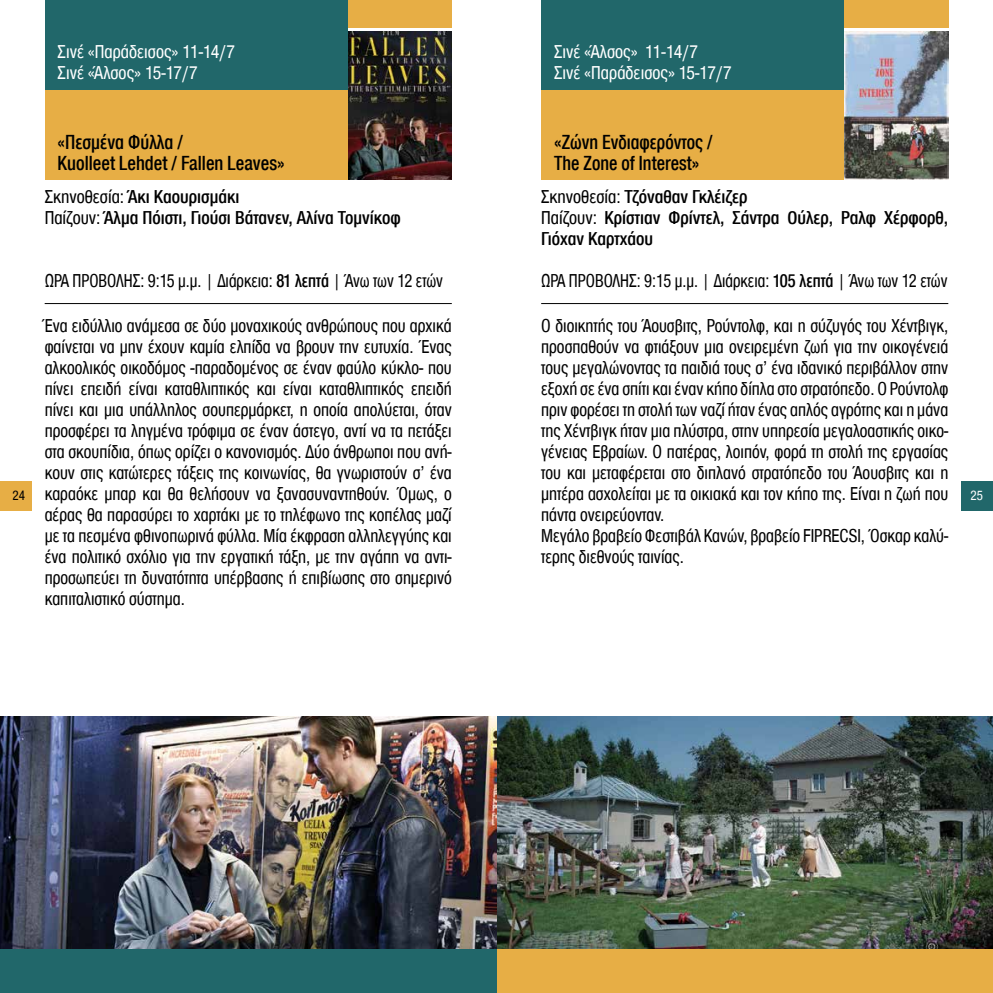
<style>
.page{position:relative;width:993px;height:993px;background:#fff}
.page>*{position:absolute;margin:0;border:0;box-sizing:border-box;transform-origin:0 0}
.t1{font:500 21px/21px "CF Helvetica Cond";color:#000;scale:.94 1}
.t2{font:19.25px/21px "CF Helvetica Cond";color:#000;scale:.96 1}
.t3{font:500 19.25px/21px "CF Helvetica Cond";color:#000}
.t4{font:19.25px "CF Helvetica Cond";color:#000;scale:.92 1}
.t5{font:19.25px/21px "CF Helvetica Cond";color:#fff}
.t6{font:14px "CF Helvetica Cond";color:#000}
.t7{font:14px "CF Helvetica Cond";color:#fff}
.s1{font-weight:400}
.s2{font-weight:500}
</style>
<div class="page">
<div style="left:0;top:481px;width:32px;height:29px;background:#e7ae45"></div>
<div style="left:961px;top:481px;width:31px;height:29px;background:#21676a"></div>
<div style="left:496px;top:945px;width:496px;height:47px;background:#e7ae45"></div>
<div style="left:0;top:945px;width:496px;height:47px;background:#21676a"></div>
<div style="left:843px;top:0;width:104px;height:27px;background:#e7ae45"></div>
<img style="left:843px;top:31px;width:104px;height:149px">
<div style="left:541px;top:89px;width:302px;height:91px;background:#e7ae45"></div>
<div style="left:541px;top:0;width:302px;height:89px;background:#21676a"></div>
<hr style="left:541px;top:303px;width:406px;height:1px;background:#000">
<img style="left:0;top:716px;width:992px;height:231px">
<img style="left:347px;top:31px;width:104px;height:149px">
<div style="left:347px;top:0;width:104px;height:27px;background:#e7ae45"></div>
<div style="left:45px;top:89px;width:302px;height:91px;background:#e7ae45"></div>
<div style="left:45px;top:0;width:302px;height:89px;background:#21676a"></div>
<hr style="left:45px;top:303px;width:406px;height:1px;background:#000">
<p class="t5" style="left:58px;top:41px;width:179px">Σινέ «Παράδεισος» 11-14/7<br>Σινέ «Άλσος» 15-17/7</p>
<p class="t5" style="left:554px;top:41px;width:179px">Σινέ «Άλσος» 11-14/7<br>Σινέ «Παράδεισος» 15-17/7</p>
<p class="t1" style="left:58px;top:131px;width:243px">«Πεσμένα Φύλλα /<br>Kuolleet Lehdet / Fallen Leaves»</p>
<p class="t1" style="left:554px;top:131px;width:170px">«Ζώνη Ενδιαφερόντος /<br>The Zone of Interest»</p>
<p class="t3" style="left:45px;top:186px;width:357px"><span class="s1">Σκηνοθεσία:</span> Άκι Καουρισμάκι<br><span class="s1">Παίζουν:</span> Άλμα Πόιστι, Γιούσι Βάτανεν, Αλίνα Τομνίκοφ</p>
<p class="t4" style="left:45px;top:270px;width:434px">ΩΡΑ ΠΡΟΒΟΛΗΣ: 9:15 μ.μ. | Διάρκεια: <span class="s2">81 λεπτά</span> | Άνω των 12 ετών</p>
<p class="t3" style="left:541px;top:186px;width:408px"><span class="s1">Σκηνοθεσία:</span> Τζόναθαν Γκλέιζερ<br><span class="s1">Παίζουν:</span> Κρίστιαν Φρίντελ, Σάντρα Ούλερ, Ραλφ Χέρφορθ,<br>Γιόχαν Καρτχάου</p>
<p class="t4" style="left:541px;top:270px;width:443px">ΩΡΑ ΠΡΟΒΟΛΗΣ: 9:15 μ.μ. | Διάρκεια: <span class="s2">105 λεπτά</span> | Άνω των 12 ετών</p>
<p class="t2" style="left:45px;top:315px;width:425px;text-align:justify">Ένα ειδύλλιο ανάμεσα σε δύο μοναχικούς ανθρώπους που αρχικά φαίνεται να μην έχουν καμία ελπίδα να βρουν την ευτυχία. Ένας αλκοολικός οικοδόμος -παραδομένος σε έναν φαύλο κύκλο- που πίνει επειδή είναι καταθλιπτικός και είναι καταθλιπτικός επειδή πίνει και μια υπάλληλος σουπερμάρκετ, η οποία απολύεται, όταν προσφέρει τα ληγμένα τρόφιμα σε έναν άστεγο, αντί να τα πετάξει στα σκουπίδια, όπως ορίζει ο κανονισμός. Δύο άνθρωποι που ανή&shy;κουν στις κατώτερες τάξεις της κοινωνίας, θα γνωριστούν σ’ ένα καραόκε μπαρ και θα θελήσουν να ξανασυναντηθούν. Όμως, ο αέρας θα παρασύρει το χαρτάκι με το τηλέφωνο της κοπέλας μαζί με τα πεσμένα φθινοπωρινά φύλλα. Μία έκφραση αλληλεγγύης και ένα πολιτικό σχόλιο για την εργατική τάξη, με την αγάπη να αντι&shy;προσωπεύει τη δυνατότητα υπέρβασης ή επιβίωσης στο σημερινό καπιταλιστικό σύστημα.</p>
<p class="t2" style="left:541px;top:315px;width:425px">Ο διοικητής του Άουσβιτς, Ρούντολφ, και η σύζυγός του Χέντβιγκ, προσπαθούν να φτιάξουν μια ονειρεμένη ζωή για την οικογένειά τους μεγαλώνοντας τα παιδιά τους σ’ ένα ιδανικό περιβάλλον στην εξοχή σε ένα σπίτι και έναν κήπο δίπλα στο στρατόπεδο. Ο Ρούντολφ πριν φορέσει τη στολή των ναζί ήταν ένας απλός αγρότης και η μάνα της Χέντβιγκ ήταν μια πλύστρα, στην υπηρεσία μεγαλοαστικής οικο&shy;γένειας Εβραίων. Ο πατέρας, λοιπόν, φορά τη στολή της εργασίας του και μεταφέρεται στο διπλανό στρατόπεδο του Άουσβιτς και η μητέρα ασχολείται με τα οικιακά και τον κήπο της. Είναι η ζωή που πάντα ονειρεύονταν.<br>Μεγάλο βραβείο Φεστιβάλ Κανών, βραβείο FIPRECSI, Όσκαρ καλύ&shy;τερης διεθνούς ταινίας.</p>
<p class="t6" style="left:12px;top:488px;width:14px">24</p>
<p class="t7" style="left:970px;top:487px;width:14px">25</p>
</div>
